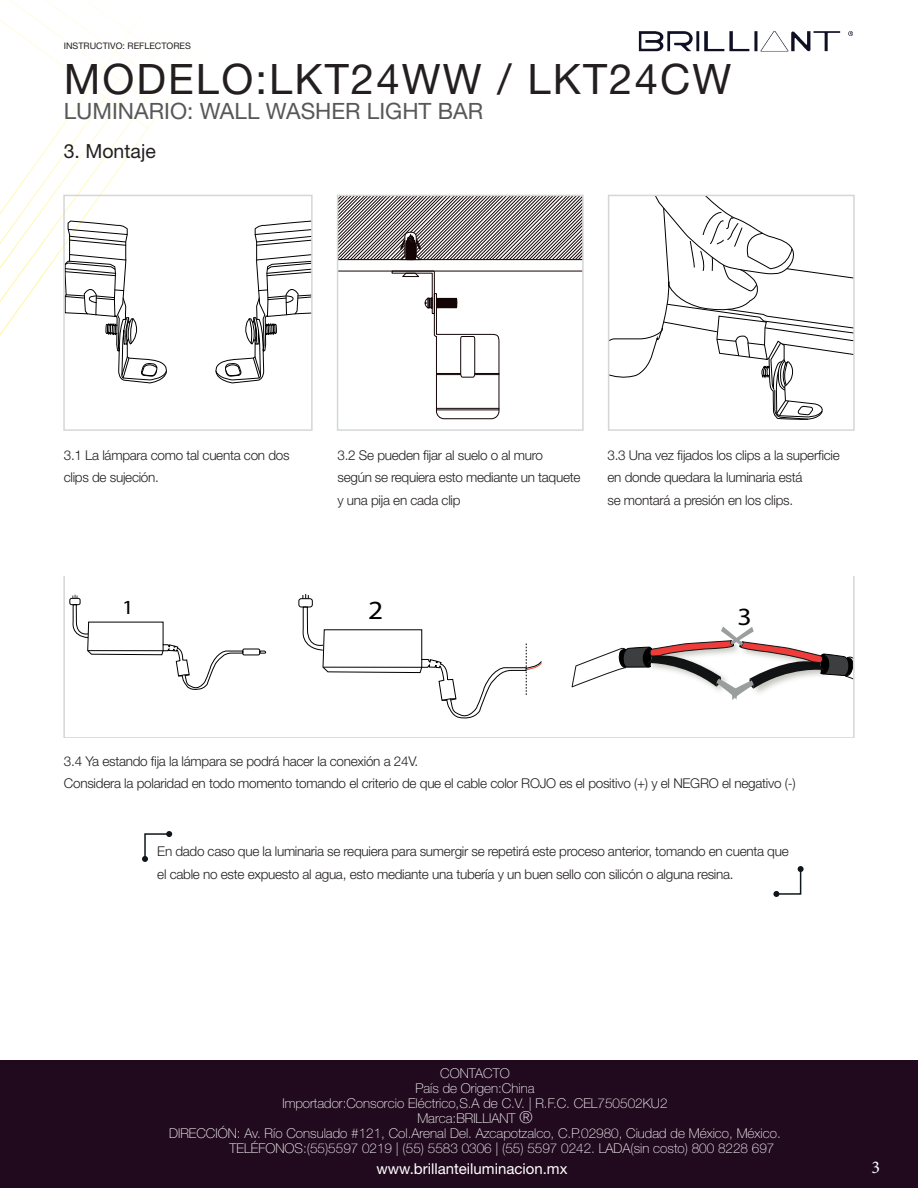
<style>
.page{position:relative;width:918px;height:1188px;background:#fff}
.page>*{position:absolute;margin:0;border:0;box-sizing:border-box;transform-origin:0 0}
.t1{font:42px "Helvetica Neue LT Std";letter-spacing:.05em;color:#231f20}
.t2{font:26.25px "Myriad Pro";color:#000001;scale:1.12 1}
.t3{font:24.9px "Myriad Pro";color:#000001;scale:1.12 1}
.t4{font:22.5px "Helvetica Neue LT Std";color:#57585a}
.t5{font:20.1px "Myriad Pro";color:#000001;scale:1.12 1}
.t6{font:19.5px "Helvetica Neue LT Std";color:#231f20}
.t7{font:18px "Minion Pro";color:#fff}
.t8{font:15px "Helvetica Neue LT Std";color:#fff}
.t9{font:300 13.5px/22.5px "Helvetica Neue LT Std";letter-spacing:-.02em;color:#231f20}
.t10{font:100 13.5px "Helvetica Neue LT Std";color:#fff}
.t11{font:9px "Helvetica Neue LT Std";color:#231f20}
.s1{font-size:16.5px}
</style>
<div class="page">
<div style="left:0;top:1060px;width:918px;height:128px;background:#220a1e"></div>
<img style="left:638px;top:31px;width:215px;height:21px">
<svg style="left:0;top:0;width:168px;height:383px"></svg>
<svg style="left:215px;top:221px;width:95px;height:162px"></svg>
<div style="left:63px;top:195px;width:250px;height:236px;border:2px solid #d5d6d8"></div>
<svg style="left:611px;top:198px;width:241px;height:222px"></svg>
<div style="left:608px;top:195px;width:247px;height:236px;border:2px solid #d5d6d8"></div>
<svg style="left:340px;top:198px;width:241px;height:221px"></svg>
<div style="left:337px;top:195px;width:247px;height:236px;border:2px solid #d5d6d8"></div>
<svg style="left:64px;top:576px;width:790px;height:162px"></svg>
<svg style="left:142px;top:831px;width:30px;height:31px"></svg>
<svg style="left:773px;top:866px;width:31px;height:31px"></svg>
<p class="t11" style="left:64px;top:41px;width:129px">INSTRUCTIVO: REFLECTORES</p>
<h1 class="t1" style="left:64px;top:54px;width:669px">MODELO:LKT24WW / LKT24CW</h1>
<h3 class="t4" style="left:64px;top:98px;width:421px">LUMINARIO: WALL WASHER LIGHT BAR</h3>
<p class="t6" style="left:64px;top:139px;width:94px">3. Montaje</p>
<p class="t9" style="left:64px;top:443px;width:227px">3.1 La lámpara como tal cuenta con dos</p>
<p class="t9" style="left:64px;top:466px;width:97px">clips de sujeción.</p>
<p class="t9" style="left:338px;top:443px;width:207px">3.2 Se pueden fijar al suelo o al muro</p>
<p class="t9" style="left:338px;top:466px;width:245px">según se requiera esto mediante un taquete</p>
<p class="t9" style="left:338px;top:488px;width:125px">y una pija en cada clip</p>
<p class="t9" style="left:608px;top:443px;width:234px">3.3 Una vez fijados los clips a la superficie</p>
<p class="t9" style="left:608px;top:466px;width:196px">en donde quedara la luminaria está</p>
<p class="t9" style="left:608px;top:488px;width:187px">se montará a presión en los clips.</p>
<p class="t5" style="left:122px;top:595px;width:12px">1</p>
<p class="t2" style="left:368px;top:594px;width:15px">2</p>
<p class="t3" style="left:737px;top:602px;width:14px">3</p>
<p class="t9" style="left:64px;top:749px;width:356px">3.4 Ya estando fija la lámpara se podrá hacer la conexión a 24V.</p>
<p class="t9" style="left:64px;top:772px;width:733px">Considera la polaridad en todo momento tomando el criterio de que el cable color ROJO es el positivo (+) y el NEGRO el negativo (-)</p>
<p class="t9" style="left:157px;top:840px;width:633px">En dado caso que la luminaria se requiera para sumergir se repetirá este proceso anterior, tomando en cuenta que el cable no este expuesto al agua, esto mediante una tubería y un buen sello con silicón o alguna resina.</p>
<p class="t10" style="left:440px;top:1066px;width:71px">CONTACTO</p>
<p class="t10" style="left:415px;top:1081px;width:121px">País de Origen:China</p>
<p class="t10" style="left:282px;top:1096px;width:387px">Importador:Consorcio Eléctrico,S.A de C.V. | R.F.C. CEL750502KU2</p>
<p class="t10" style="left:417px;top:1111px;width:117px">Marca:BRILLIANT <span class="s1">®</span></p>
<p class="t10" style="left:169px;top:1126px;width:613px">DIRECCIÓN: Av. Río Consulado #121, Col.Arenal Del. Azcapotzalco, C.P.02980, Ciudad de México, México.</p>
<p class="t10" style="left:230px;top:1141px;width:546px">TELÉFONOS:(55)5597 0219 | (55) 5583 0306 | (55) 5597 0242. LADA(sin costo) 800 8228 697</p>
<p class="t8" style="left:376px;top:1160px;width:193px">www.brillanteiluminacion.mx</p>
<h3 class="t7" style="left:871px;top:1155px;width:10px">3</h3>
</div>
